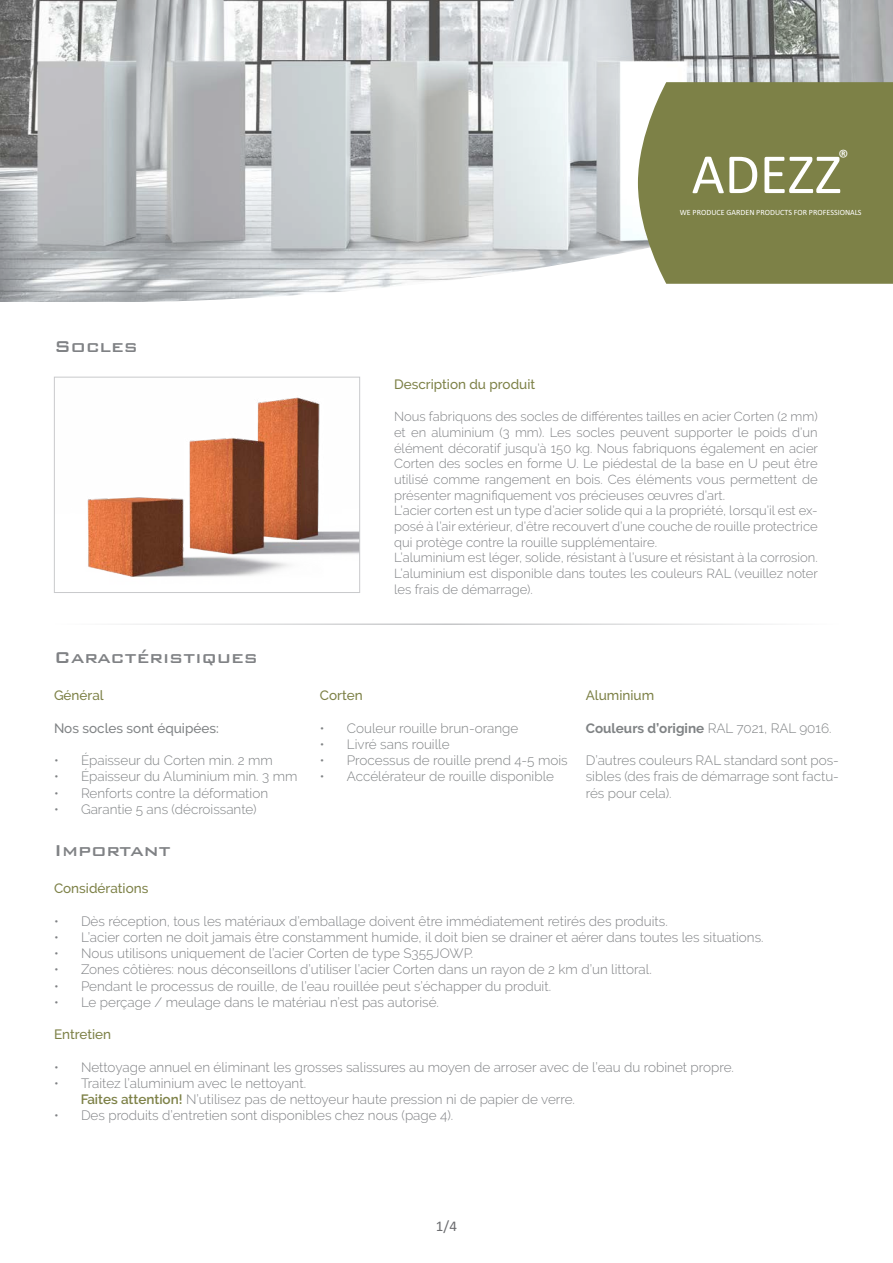
<style>
.page{position:relative;width:893px;height:1263px;background:#fff}
.page>*{position:absolute;margin:0;border:0;box-sizing:border-box;transform-origin:0 0}
.t1{font:61.2px "Calibri";letter-spacing:-.005em;color:#fff}
.t2{font:57.3px "Calibri";letter-spacing:-.005em;color:#fff}
.t3{font:500 21px "Bank Gothic BT";color:#808285}
.t4{font:20.85px "Calibri";color:#fff}
.t5{font:15px "Calibri";color:#6c6d70}
.t6{font:300 13.5px "Raleway";color:#808285}
.t7{font:300 13.5px/16.2px "Raleway";color:#808385;text-align:justify}
.t8{font:500 13.5px "Raleway";color:#7d8147}
.t9{font:700 13.5px "Raleway";color:#808385}
.t10{font:500 13.5px "Raleway";color:#808385}
.t11{font:300 13.05px/15.6px "Raleway";color:#808285;text-align:justify}
.t12{font:7.95px "Calibri";color:#fff}
.t13{font:7.5px "Calibri";color:#fff}
.s1{font-size:22.2px}
.s2{font-weight:300}
.s3{font-weight:600;color:#7d8147}
</style>
<div class="page">
<img style="left:0;top:0;width:893px;height:301px">
<svg style="left:128px;top:158px;width:765px;height:219px"></svg>
<div style="left:638px;top:82px;width:255px;height:202px;background:#7d8147"></div>
<img style="left:87px;top:397px;width:271px;height:180px">
<div style="left:54px;top:377px;width:306px;height:216px;border:1px solid #c9cacc"></div>
<hr style="left:54px;top:623px;width:785px;height:2px;background:#c5c6c8">
<h3 class="t4" style="left:838px;top:142px;width:22px">®<span class="s1">®</span></h3>
<h1 class="t1" style="left:691px;top:131px;width:161px">ADEZZ</h1>
<p class="t12" style="left:680px;top:207px;width:183px">WE PRODUCE GARDEN PRODUCTS FOR PROFESSIONALS</p>
<h2 class="t2" style="left:692px;top:134px;width:151px">ADEZZ</h2>
<p class="t13" style="left:681px;top:205px;width:172px">WE PRODUCE GARDEN PRODUCTS FOR PROFESSIONALS</p>
<p class="t3" style="left:54px;top:335px;width:85px">Socles</p>
<p class="t3" style="left:54px;top:645px;width:205px">Caractéristiques</p>
<p class="t8" style="left:54px;top:688px;width:51px">Général</p>
<p class="t10" style="left:54px;top:720px;width:166px">Nos socles sont équipées:</p>
<p class="t7" style="left:54px;top:752px;width:220px">• Épaisseur du Corten min. 2 mm</p>
<p class="t7" style="left:54px;top:768px;width:245px">• Épaisseur du Aluminium min. 3 mm</p>
<p class="t6" style="left:54px;top:785px;width:216px">• Renforts contre la déformation</p>
<p class="t7" style="left:54px;top:801px;width:204px">• Garantie 5 ans (décroissante)</p>
<p class="t3" style="left:54px;top:838px;width:119px">Important</p>
<p class="t8" style="left:394px;top:377px;width:143px">Description du produit</p>
<p class="t11" style="left:394px;top:409px;width:425px">Nous fabriquons des socles de différentes tailles en acier Corten (2 mm) et en aluminium (3 mm). Les socles peuvent supporter le poids d’un élément décoratif jusqu’à 150 kg. Nous fabriquons également en acier Corten des socles en forme U. Le piédestal de la base en U peut être utilisé comme rangement en bois. Ces éléments vous permettent de présenter magnifiquement vos précieuses œuvres d’art.</p>
<p class="t11" style="left:394px;top:503px;width:425px">L’acier corten est un type d’acier solide qui a la propriété, lorsqu’il est ex&shy;posé à l’air extérieur, d’être recouvert d’une couche de rouille protectrice qui protège contre la rouille supplémentaire.</p>
<p class="t11" style="left:394px;top:550px;width:425px">L’aluminium est léger, solide, résistant à l’usure et résistant à la corrosion.<br>L’aluminium est disponible dans toutes les couleurs RAL (veuillez noter les frais de démarrage).</p>
<p class="t8" style="left:320px;top:688px;width:44px">Corten</p>
<p class="t7" style="left:320px;top:720px;width:200px">• Couleur rouille brun-orange</p>
<p class="t7" style="left:320px;top:736px;width:131px">• Livré sans rouille</p>
<p class="t7" style="left:320px;top:752px;width:249px">• Processus de rouille prend 4-5 mois</p>
<p class="t7" style="left:320px;top:768px;width:236px">• Accélérateur de rouille disponible</p>
<p class="t8" style="left:586px;top:688px;width:70px">Aluminium</p>
<p class="t9" style="left:586px;top:720px;width:247px">Couleurs d’origine <span class="s2">RAL 7021, RAL 9016.</span></p>
<p class="t7" style="left:586px;top:752px;width:255px">D’autres couleurs RAL standard sont pos&shy;sibles (des frais de démarrage sont factu&shy;rés pour cela).</p>
<p class="t8" style="left:54px;top:881px;width:96px">Considérations</p>
<p class="t6" style="left:54px;top:913px;width:615px">• Dès réception, tous les matériaux d’emballage doivent être immédiatement retirés des produits.</p>
<p class="t6" style="left:54px;top:929px;width:711px">• L’acier corten ne doit jamais être constamment humide, il doit bien se drainer et aérer dans toutes les situations.</p>
<p class="t6" style="left:54px;top:945px;width:421px">• Nous utilisons uniquement de l’acier Corten de type S355JOWP.</p>
<p class="t6" style="left:54px;top:962px;width:599px">• Zones côtières: nous déconseillons d’utiliser l’acier Corten dans un rayon de 2 km d’un littoral.</p>
<p class="t6" style="left:54px;top:978px;width:499px">• Pendant le processus de rouille, de l’eau rouillée peut s’échapper du produit.</p>
<p class="t6" style="left:54px;top:994px;width:386px">• Le perçage / meulage dans le matériau n’est pas autorisé.</p>
<p class="t8" style="left:54px;top:1027px;width:59px">Entretien</p>
<p class="t6" style="left:54px;top:1059px;width:681px">• Nettoyage annuel en éliminant les grosses salissures au moyen de arroser avec de l’eau du robinet propre.</p>
<p class="t6" style="left:54px;top:1075px;width:254px">• Traitez l’aluminium avec le nettoyant.</p>
<p class="t6" style="left:81px;top:1091px;width:496px"><span class="s3">Faites attention!</span> N’utilisez pas de nettoyeur haute pression ni de papier de verre.</p>
<p class="t6" style="left:54px;top:1107px;width:401px">• Des produits d’entretien sont disponibles chez nous (page 4).</p>
<p class="t5" style="left:436px;top:1216px;width:22px">1/4</p>
</div>
